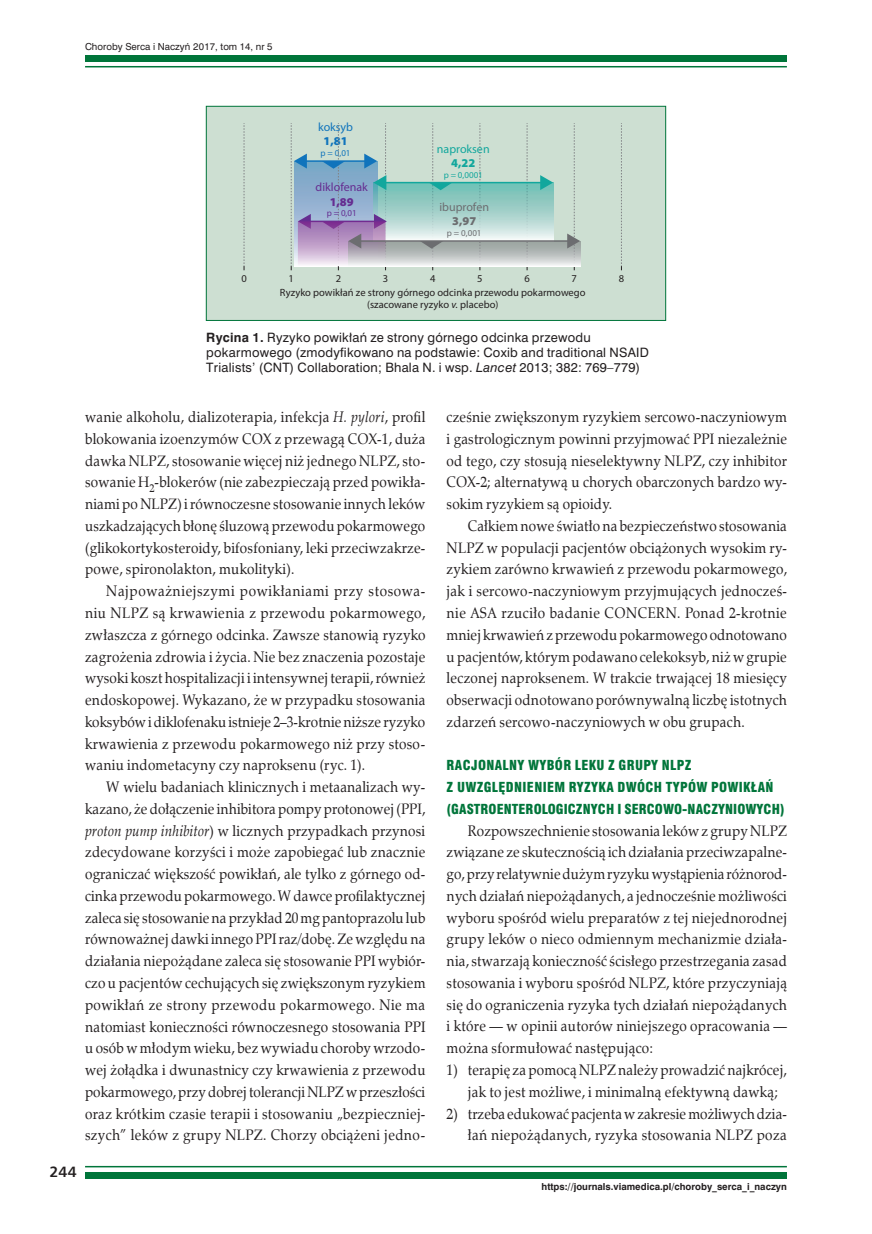
<style>
.page{position:relative;width:872px;height:1234px;background:#fff}
.page>*{position:absolute;margin:0;border:0;box-sizing:border-box;transform-origin:0 0}
.TXT2_-_Tekst_-_nastę{font:15px/21.8px "Zapf Calligr EU";letter-spacing:.02em;color:#231f20;text-align:justify;scale:.9 1}
.t1{font:700 15px "Humnst 777 EU";color:#231f20}
.S_-_Śródtytuł_1{font:13.5px/21.8px "Swis 721 Blk Cn EU";letter-spacing:.025em;color:#00753a}
.R_-_Rycina_-_podpis{font:12px/14.7px "Swis 721 PL";letter-spacing:.02em;color:#231f20}
.t2{font:12px/14.4px "Myriad Pro";color:#652d91;text-align:center}
.t3{font:12px/14.4px "Myriad Pro";color:#12a79d;text-align:center}
.t4{font:12px/14.4px "Myriad Pro";color:#6c6d70;text-align:center}
.t5{font:12px/14.4px "Myriad Pro";color:#1074bc;text-align:center}
.t6{font:10.5px/12.6px "Myriad Pro";color:#231f20;text-align:center}
.t7{font:700 9px "Swis 721 PL";color:#231f20}
.t8{font:9px "Swis 721 PL";color:#231f20}
.t9{font:9px "Myriad Pro";color:#12a79d}
.t10{font:9px "Myriad Pro";color:#6c6d70}
.t11{font:9px "Myriad Pro";color:#1074bc}
.t12{font:9px "Myriad Pro";color:#652d91}
.s1{font-weight:900}
.s2{font-style:italic}
.s3{font-weight:700}
</style>
<div class="page">
<div style="left:85px;top:55px;width:702px;height:7px;background:#00753a"></div>
<hr style="left:85px;top:66px;width:702px;height:1px;background:#00753a">
<div style="left:85px;top:1171px;width:702px;height:7px;background:#00753a"></div>
<hr style="left:85px;top:1165px;width:702px;height:2px;background:#00753a">
<div style="left:206px;top:106px;width:459px;height:214px;background:#cddfd2"></div>
<div style="left:206px;top:106px;width:460px;height:215px;border:1px solid #00753a"></div>
<svg style="left:311px;top:162px;width:11px;height:58px"></svg>
<svg style="left:244px;top:123px;width:1px;height:147px"></svg>
<svg style="left:479px;top:123px;width:1px;height:147px"></svg>
<svg style="left:527px;top:123px;width:1px;height:147px"></svg>
<svg style="left:621px;top:123px;width:1px;height:147px"></svg>
<div style="left:373px;top:182px;width:180px;height:59px;background:linear-gradient(to bottom,#65b8ad,#ebf0f0)"></div>
<hr style="left:384px;top:182px;width:158px;height:1px;background:#12a79d">
<svg style="left:540px;top:175px;width:13px;height:15px"></svg>
<hr style="left:309px;top:220px;width:67px;height:2px;background:#652d91">
<hr style="left:305px;top:160px;width:61px;height:2px;background:#1074bc">
<svg style="left:291px;top:123px;width:20px;height:147px"></svg>
<svg style="left:298px;top:221px;width:24px;height:45px"></svg>
<svg style="left:387px;top:242px;width:180px;height:24px"></svg>
<hr style="left:359px;top:240px;width:210px;height:2px;background:#6c6d70">
<svg style="left:322px;top:123px;width:65px;height:147px"></svg>
<svg style="left:567px;top:123px;width:13px;height:147px"></svg>
<svg style="left:420px;top:123px;width:32px;height:147px"></svg>
<p class="t8" style="left:85px;top:40px;width:189px">Choroby Serca i Naczyń 2017, tom 14, nr 5</p>
<p class="t5" style="left:318px;top:120px;width:37px">koksyb<br><span class="s1">1,81</span></p>
<p class="t11" style="left:320px;top:148px;width:32px">p = 0,01</p>
<p class="t2" style="left:315px;top:180px;width:54px">diklofenak<br><span class="s1">1,89</span></p>
<p class="t12" style="left:327px;top:208px;width:32px">p = 0,01</p>
<p class="t3" style="left:437px;top:141px;width:54px">naproksen<br><span class="s1">4,22</span></p>
<p class="t9" style="left:443px;top:169px;width:41px">p = 0,0001</p>
<p class="t4" style="left:439px;top:199px;width:51px">ibuprofen<br><span class="s1">3,97</span></p>
<p class="t10" style="left:447px;top:227px;width:36px">p = 0,001</p>
<p class="t6" style="left:241px;top:272px;width:7px">0</p>
<p class="t6" style="left:288px;top:272px;width:7px">1</p>
<p class="t6" style="left:336px;top:272px;width:7px">2</p>
<p class="t6" style="left:383px;top:272px;width:7px">3</p>
<p class="t6" style="left:430px;top:272px;width:7px">4</p>
<p class="t6" style="left:477px;top:272px;width:7px">5</p>
<p class="t6" style="left:524px;top:272px;width:7px">6</p>
<p class="t6" style="left:571px;top:272px;width:7px">7</p>
<p class="t6" style="left:618px;top:272px;width:7px">8</p>
<p class="t6" style="left:280px;top:286px;width:307px">Ryzyko powikłań ze strony górnego odcinka przewodu pokarmowego (szacowane ryzyko <span class="s2">v.</span> placebo)</p>
<p class="R_-_Rycina_-_podpis" style="left:206px;top:330px;width:444px"><span class="s3">Rycina 1.</span> Ryzyko powikłań ze strony górnego odcinka przewodu pokarmowego (zmodyfikowano na podstawie: Coxib and traditional NSAID<br>Trialists’ (CNT) Collaboration; Bhala N. i wsp. <span class="s2">Lancet</span> 2013; 382: 769–779)</p>
<p class="TXT2_-_Tekst_-_nastę" style="left:85px;top:406px;width:380px">wanie alkoholu, dializoterapia, infekcja <span class="s2">H. pylori</span>, profil blokowania izoenzymów COX z przewagą COX-1, duża dawka NLPZ, stosowanie więcej niż jednego NLPZ, sto&shy;sowanie H<sub>2</sub>-blokerów (nie zabezpieczają przed powikła&shy;niami po NLPZ) i równoczesne stosowanie innych leków uszkadzających błonę śluzową przewodu pokarmowego (glikokortykosteroidy, bifosfoniany, leki przeciwzakrze&shy;powe, spironolakton, mukolityki).</p>
<p class="TXT2_-_Tekst_-_nastę" style="left:85px;top:580px;width:380px;text-indent:21px">Najpoważniejszymi powikłaniami przy stosowa&shy;niu NLPZ są krwawienia z przewodu pokarmowego, zwłaszcza z górnego odcinka. Zawsze stanowią ryzyko zagrożenia zdrowia i życia. Nie bez znaczenia pozostaje wysoki koszt hospitalizacji i intensywnej terapii, również endoskopowej. Wykazano, że w przypadku stosowania koksybów i diklofenaku istnieje 2–3-krotnie niższe ryzyko krwawienia z przewodu pokarmowego niż przy stoso&shy;waniu indometacyny czy naproksenu (ryc. 1).</p>
<p class="TXT2_-_Tekst_-_nastę" style="left:85px;top:776px;width:380px;text-indent:21px">W wielu badaniach klinicznych i metaanalizach wy&shy;kazano, że dołączenie inhibitora pompy protonowej (PPI, <span class="s2">proton pump inhibitor</span>) w licznych przypadkach przynosi zdecydowane korzyści i może zapobiegać lub znacznie ograniczać większość powikłań, ale tylko z górnego od&shy;cinka przewodu pokarmowego. W dawce profilaktycznej zaleca się stosowanie na przykład 20 mg pantoprazolu lub równoważnej dawki innego PPI raz/dobę. Ze względu na działania niepożądane zaleca się stosowanie PPI wybiór&shy;czo u pacjentów cechujących się zwiększonym ryzykiem powikłań ze strony przewodu pokarmowego. Nie ma natomiast konieczności równoczesnego stosowania PPI u osób w młodym wieku, bez wywiadu choroby wrzodo&shy;wej żołądka i dwunastnicy czy krwawienia z przewodu pokarmowego, przy dobrej tolerancji NLPZ w przeszłości oraz krótkim czasie terapii i stosowaniu „bezpieczniej&shy;szych” leków z grupy NLPZ. Chorzy obciążeni jedno-</p>
<p class="t1" style="left:49px;top:1162px;width:29px">244</p>
<p class="TXT2_-_Tekst_-_nastę" style="left:446px;top:406px;width:380px">cześnie zwiększonym ryzykiem sercowo-naczyniowym i gastrologicznym powinni przyjmować PPI niezależnie od tego, czy stosują nieselektywny NLPZ, czy inhibitor COX-2; alternatywą u chorych obarczonych bardzo wy&shy;sokim ryzykiem są opioidy.</p>
<p class="TXT2_-_Tekst_-_nastę" style="left:446px;top:515px;width:380px;text-indent:21px">Całkiem nowe światło na bezpieczeństwo stosowania NLPZ w populacji pacjentów obciążonych wysokim ry&shy;zykiem zarówno krwawień z przewodu pokarmowego, jak i sercowo-naczyniowym przyjmujących jednocześ&shy;nie ASA rzuciło badanie CONCERN. Ponad 2-krotnie mniej krwawień z przewodu pokarmowego odnotowano u pacjentów, którym podawano celekoksyb, niż w grupie leczonej naproksenem. W trakcie trwającej 18 miesięcy obserwacji odnotowano porównywalną liczbę istotnych zdarzeń sercowo-naczyniowych w obu grupach.</p>
<p class="S_-_Śródtytuł_1" style="left:446px;top:755px;width:339px">RACJONALNY WYBÓR LEKU Z GRUPY NLPZ<br>Z UWZGLĘDNIENIEM RYZYKA DWÓCH TYPÓW POWIKŁAŃ (GASTROENTEROLOGICZNYCH I SERCOWO-NACZYNIOWYCH)</p>
<p class="TXT2_-_Tekst_-_nastę" style="left:446px;top:819px;width:380px;text-indent:21px">Rozpowszechnienie stosowania leków z grupy NLPZ związane ze skutecznością ich działania przeciwzapalne&shy;go, przy relatywnie dużym ryzyku wystąpienia różnorod&shy;nych działań niepożądanych, a jednocześnie możliwości wyboru spośród wielu preparatów z tej niejednorodnej grupy leków o nieco odmiennym mechanizmie działa&shy;nia, stwarzają konieczność ścisłego przestrzegania zasad stosowania i wyboru spośród NLPZ, które przyczyniają się do ograniczenia ryzyka tych działań niepożądanych i które — w opinii autorów niniejszego opracowania — można sformułować następująco:</p>
<p class="TXT2_-_Tekst_-_nastę" style="left:468px;top:1059px;width:356px;text-indent:-21px">1) terapię za pomocą NLPZ należy prowadzić najkrócej, jak to jest możliwe, i minimalną efektywną dawką;</p>
<p class="TXT2_-_Tekst_-_nastę" style="left:446px;top:1102px;width:379px;text-align:right">2) trzeba edukować pacjenta w zakresie możliwych dzia&shy;łań niepożądanych, ryzyka stosowania NLPZ poza</p>
<p class="t7" style="left:541px;top:1180px;width:247px">https://journals.viamedica.pl/choroby_serca_i_naczyn</p>
</div>
